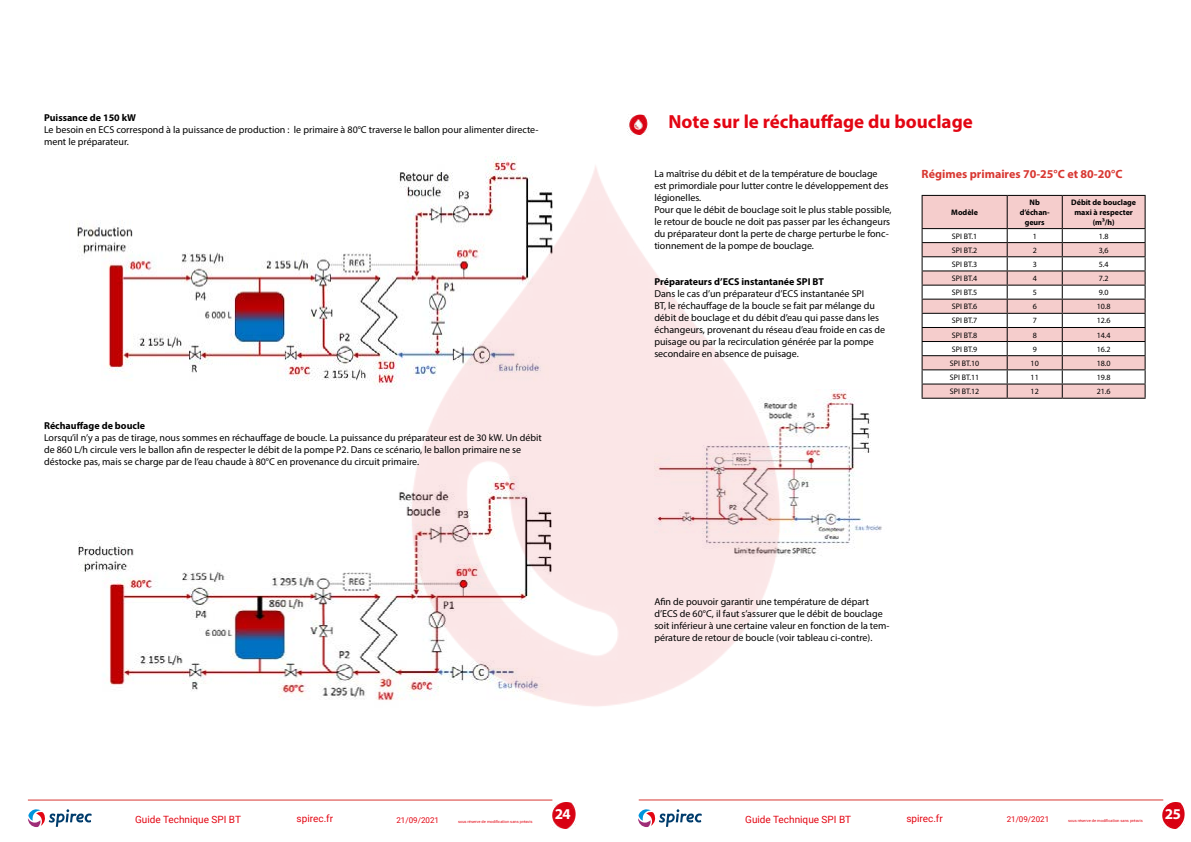
<style>
.page{position:relative;width:1191px;height:842px;background:#fff}
.page>*{position:absolute;margin:0;border:0;box-sizing:border-box;transform-origin:0 0}
.t1{font:700 19px "Myriad Pro";color:#e30613}
.t2{font:700 15px "Myriad Pro";color:#fff}
.t3{font:700 12px "Myriad Pro";color:#d83832}
.t4{font:10px/12px "Myriad Pro";color:#000}
.t5{font:700 10px "Myriad Pro";color:#000}
.t6{font:10px "Roboto";color:#e30613}
.t7{font:8px "Myriad Pro";color:#000}
.t8{font:700 8px/9.6px "Myriad Pro";color:#000;text-align:center}
.t9{font:8px "Roboto";color:#e30613}
.t10{font:4px "Roboto";color:#e30613}
</style>
<div class="page">
<svg style="left:638px;top:809px;width:64px;height:18px"></svg>
<hr style="left:639px;top:799px;width:524px;height:1px;background:#d83832">
<img style="left:553px;top:802px;width:22px;height:26px">
<img style="left:1162px;top:802px;width:22px;height:26px">
<hr style="left:28px;top:799px;width:524px;height:1px;background:#d83832">
<svg style="left:28px;top:809px;width:64px;height:18px"></svg>
<img style="left:78px;top:540px;width:242px;height:160px">
<img style="left:77px;top:222px;width:243px;height:159px">
<img style="left:855px;top:413px;width:27px;height:120px">
<img style="left:320px;top:119px;width:535px;height:587px">
<div style="left:922px;top:196px;width:222px;height:32px;background:#f5cdcc"></div>
<hr style="left:921px;top:195px;width:86px;height:1px;background:#000">
<hr style="left:921px;top:196px;width:1px;height:32px;background:#000">
<hr style="left:1007px;top:195px;width:55px;height:1px;background:#000">
<hr style="left:1006px;top:196px;width:1px;height:32px;background:#000">
<hr style="left:1062px;top:195px;width:83px;height:1px;background:#000">
<hr style="left:1061px;top:196px;width:1px;height:32px;background:#000">
<hr style="left:1144px;top:196px;width:1px;height:32px;background:#000">
<hr style="left:921px;top:228px;width:86px;height:1px;background:#000">
<hr style="left:1007px;top:228px;width:55px;height:1px;background:#000">
<hr style="left:1062px;top:228px;width:83px;height:1px;background:#000">
<svg style="left:921px;top:229px;width:224px;height:169px"></svg>
<hr style="left:921px;top:398px;width:86px;height:1px;background:#000">
<hr style="left:1007px;top:398px;width:55px;height:1px;background:#000">
<hr style="left:1062px;top:398px;width:83px;height:1px;background:#000">
<img style="left:628px;top:114px;width:20px;height:22px">
<p class="t5" style="left:44px;top:111px;width:94px">Puissance de 150 kW</p>
<p class="t4" style="left:44px;top:123px;width:496px">Le besoin en ECS correspond à la puissance de production : le primaire à 80°C traverse le ballon pour alimenter directe&shy;ment le préparateur.</p>
<p class="t5" style="left:44px;top:419px;width:103px">Réchauffage de boucle</p>
<p class="t4" style="left:44px;top:431px;width:499px">Lorsqu’il n’y a pas de tirage, nous sommes en réchauffage de boucle. La puissance du préparateur est de 30 kW. Un débit de 860 L/h circule vers le ballon afin de respecter le débit de la pompe P2. Dans ce scénario, le ballon primaire ne se déstocke pas, mais se charge par de l’eau chaude à 80°C en provenance du circuit primaire.</p>
<p class="t6" style="left:135px;top:812px;width:107px">Guide Technique SPI BT</p>
<p class="t6" style="left:297px;top:812px;width:38px">spirec.fr</p>
<p class="t9" style="left:396px;top:814px;width:44px">21/09/2021</p>
<p class="t10" style="left:458px;top:818px;width:76px">sous réserve de modification sans préavis</p>
<h2 class="t2" style="left:555px;top:804px;width:17px">24</h2>
<h1 class="t1" style="left:668px;top:110px;width:306px">Note sur le réchauffage du bouclage</h1>
<p class="t4" style="left:654px;top:167px;width:239px">La maîtrise du débit et de la température de bouclage est primordiale pour lutter contre le développement des légionelles.<br>Pour que le débit de bouclage soit le plus stable possible, le retour de boucle ne doit pas passer par les échangeurs du préparateur dont la perte de charge perturbe le fonc&shy;tionnement de la pompe de bouclage.</p>
<p class="t5" style="left:654px;top:275px;width:171px">Préparateurs d’ECS instantanée SPI BT</p>
<p class="t4" style="left:654px;top:287px;width:232px">Dans le cas d’un préparateur d’ECS instantanée SPI<br>BT, le réchauffage de la boucle se fait par mélange du débit de bouclage et du débit d’eau qui passe dans les échangeurs, provenant du réseau d’eau froide en cas de puisage ou par la recirculation générée par la pompe secondaire en absence de puisage.</p>
<p class="t3" style="left:921px;top:166px;width:202px">Régimes primaires 70-25°C et 80-20°C</p>
<p class="t8" style="left:951px;top:207px;width:28px">Modèle</p>
<p class="t8" style="left:1019px;top:198px;width:32px">Nb d’échan&shy;geurs</p>
<p class="t8" style="left:1071px;top:198px;width:66px">Débit de bouclage maxi à respecter (m³/h)</p>
<p class="t7" style="left:952px;top:231px;width:27px">SPI BT.1</p>
<p class="t7" style="left:1032px;top:231px;width:6px">1</p>
<p class="t7" style="left:1098px;top:231px;width:11px">1.8</p>
<p class="t7" style="left:952px;top:245px;width:27px">SPI BT.2</p>
<p class="t7" style="left:1032px;top:245px;width:6px">2</p>
<p class="t7" style="left:1098px;top:245px;width:11px">3,6</p>
<p class="t7" style="left:952px;top:259px;width:27px">SPI BT.3</p>
<p class="t7" style="left:1032px;top:259px;width:6px">3</p>
<p class="t7" style="left:1098px;top:259px;width:11px">5.4</p>
<p class="t7" style="left:952px;top:273px;width:27px">SPI BT.4</p>
<p class="t7" style="left:1032px;top:273px;width:6px">4</p>
<p class="t7" style="left:1098px;top:273px;width:11px">7.2</p>
<p class="t7" style="left:952px;top:287px;width:27px">SPI BT.5</p>
<p class="t7" style="left:1032px;top:287px;width:6px">5</p>
<p class="t7" style="left:1098px;top:287px;width:11px">9.0</p>
<p class="t7" style="left:952px;top:302px;width:27px">SPI BT.6</p>
<p class="t7" style="left:1032px;top:302px;width:6px">6</p>
<p class="t7" style="left:1096px;top:302px;width:15px">10.8</p>
<p class="t7" style="left:952px;top:316px;width:27px">SPI BT.7</p>
<p class="t7" style="left:1032px;top:316px;width:6px">7</p>
<p class="t7" style="left:1096px;top:316px;width:15px">12.6</p>
<p class="t7" style="left:952px;top:330px;width:27px">SPI BT.8</p>
<p class="t7" style="left:1032px;top:330px;width:6px">8</p>
<p class="t7" style="left:1096px;top:330px;width:15px">14.4</p>
<p class="t7" style="left:952px;top:344px;width:27px">SPI BT.9</p>
<p class="t7" style="left:1032px;top:344px;width:6px">9</p>
<p class="t7" style="left:1096px;top:344px;width:15px">16.2</p>
<p class="t7" style="left:950px;top:358px;width:31px">SPI BT.10</p>
<p class="t7" style="left:1030px;top:358px;width:10px">10</p>
<p class="t7" style="left:1096px;top:358px;width:15px">18.0</p>
<p class="t7" style="left:950px;top:372px;width:31px">SPI BT.11</p>
<p class="t7" style="left:1030px;top:372px;width:10px">11</p>
<p class="t7" style="left:1096px;top:372px;width:15px">19.8</p>
<p class="t7" style="left:950px;top:386px;width:31px">SPI BT.12</p>
<p class="t7" style="left:1030px;top:386px;width:10px">12</p>
<p class="t7" style="left:1096px;top:386px;width:15px">21.6</p>
<p class="t4" style="left:654px;top:596px;width:237px">Afin de pouvoir garantir une température de départ d’ECS de 60°C, il faut s’assurer que le débit de bouclage soit inférieur à une certaine valeur en fonction de la tem&shy;pérature de retour de boucle (voir tableau ci-contre).</p>
<p class="t6" style="left:745px;top:812px;width:107px">Guide Technique SPI BT</p>
<p class="t6" style="left:906px;top:811px;width:38px">spirec.fr</p>
<p class="t9" style="left:1006px;top:814px;width:44px">21/09/2021</p>
<p class="t10" style="left:1068px;top:818px;width:76px">sous réserve de modification sans préavis</p>
<h2 class="t2" style="left:1165px;top:804px;width:16px">25</h2>
</div>
